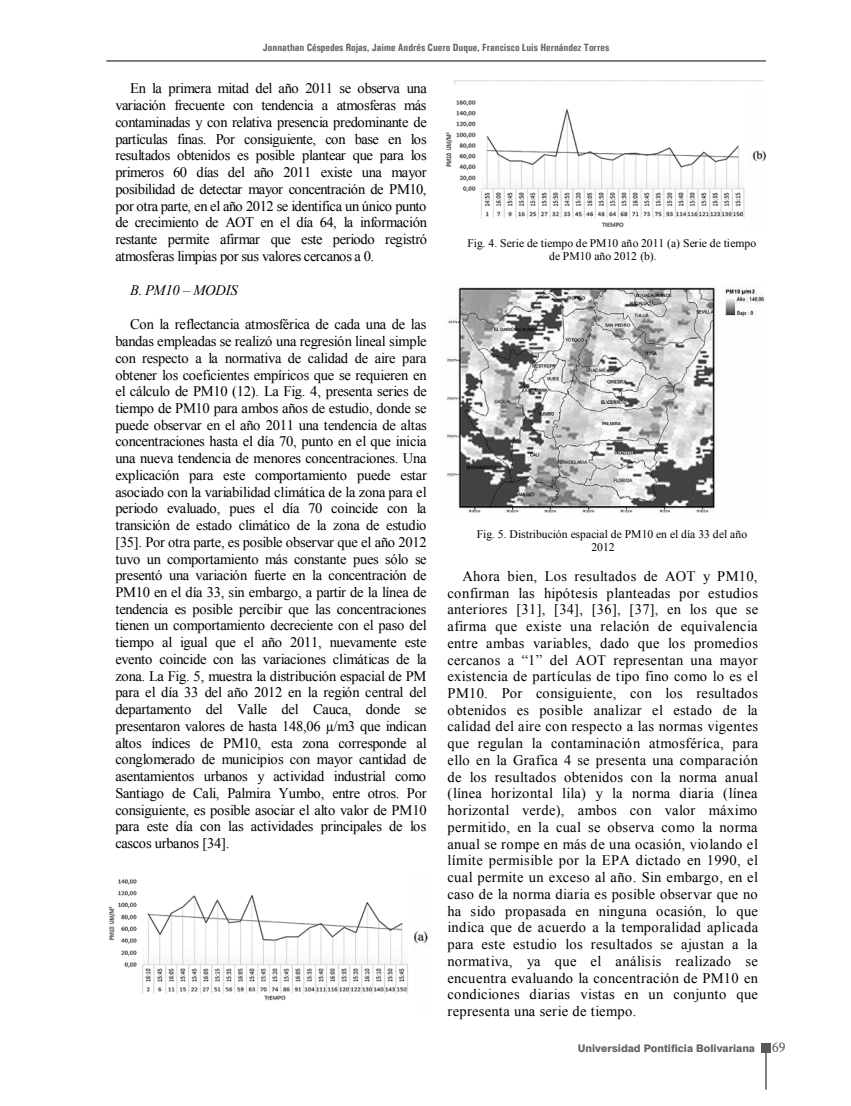
<style>
.page{position:relative;width:851px;height:1106px;background:#fff}
.page>*{position:absolute;margin:0;border:0;box-sizing:border-box;transform-origin:0 0}
.t1{font:14.55px/16.8px "Times New Roman";letter-spacing:-.015em;color:#000;text-align:justify}
.t2{font:italic 14.55px "Times New Roman";letter-spacing:-.02em;color:#000}
.t3{font:13.5px "Aldine 721 BT";color:#636466}
.t4{font:11.7px/13.4px "Times New Roman";color:#000}
.t5{font:700 condensed 10.5px "Univers";color:#636466}
.t6{font:800 10.5px "Swiss 721 BT";color:#636466}
</style>
<div class="page">
<hr style="left:765px;top:1052px;width:1px;height:37px;background:#58595b">
<div style="left:760px;top:1043px;width:10px;height:10px;background:#58595b"></div>
<hr style="left:106px;top:60px;width:659px;height:2px;background:#58595b">
<img style="left:454px;top:80px;width:309px;height:5px">
<img style="left:108px;top:879px;width:300px;height:122px">
<img style="left:446px;top:287px;width:319px;height:226px">
<img style="left:446px;top:100px;width:299px;height:127px">
<p class="t5" style="left:263px;top:41px;width:348px">Jonnathan Céspedes Rojas, Jaime Andrés Cuero Duque, Francisco Luis Hernández Torres</p>
<p class="t1" style="left:115px;top:80px;width:313px;text-indent:15px">En la primera mitad del año 2011 se observa una variación frecuente con tendencia a atmosferas más contaminadas y con relativa presencia predominante de partículas finas. Por consiguiente, con base en los resultados obtenidos es posible plantear que para los primeros 60 días del año 2011 existe una mayor posibilidad de detectar mayor concentración de PM10, por otra parte, en el año 2012 se identifica un único punto de crecimiento de AOT en el día 64, la información restante permite afirmar que este periodo registró atmosferas limpias por sus valores cercanos a 0.</p>
<p class="t2" style="left:130px;top:280px;width:109px">B. PM10 – MODIS</p>
<p class="t1" style="left:115px;top:316px;width:313px;text-indent:15px">Con la reflectancia atmosférica de cada una de las bandas empleadas se realizó una regresión lineal simple con respecto a la normativa de calidad de aire para obtener los coeficientes empíricos que se requieren en el cálculo de PM10 (12). La Fig. 4, presenta series de tiempo de PM10 para ambos años de estudio, donde se puede observar en el año 2011 una tendencia de altas concentraciones hasta el día 70, punto en el que inicia una nueva tendencia de menores concentraciones. Una explicación para este comportamiento puede estar asociado con la variabilidad climática de la zona para el periodo evaluado, pues el día 70 coincide con la transición de estado climático de la zona de estudio [35]. Por otra parte, es posible observar que el año 2012 tuvo un comportamiento más constante pues sólo se presentó una variación fuerte en la concentración de PM10 en el día 33, sin embargo, a partir de la línea de tendencia es posible percibir que las concentraciones tienen un comportamiento decreciente con el paso del tiempo al igual que el año 2011, nuevamente este evento coincide con las variaciones climáticas de la zona. La Fig. 5, muestra la distribución espacial de PM para el día 33 del año 2012 en la región central del departamento del Valle del Cauca, donde se presentaron valores de hasta 148,06 µ/m3 que indican altos índices de PM10, esta zona corresponde al conglomerado de municipios con mayor cantidad de asentamientos urbanos y actividad industrial como Santiago de Cali, Palmira Yumbo, entre otros. Por consiguiente, es posible asociar el alto valor de PM10 para este día con las actividades principales de los cascos urbanos [34].</p>
<p class="t4" style="left:549px;top:236px;width:208px;text-indent:-82px">Fig. 4. Serie de tiempo de PM10 año 2011 (a) Serie de tiempo de PM10 año 2012 (b).</p>
<p class="t4" style="left:591px;top:527px;width:157px;text-indent:-115px">Fig. 5. Distribución espacial de PM10 en el día 33 del año<br>2012</p>
<p class="t1" style="left:447px;top:567px;width:312px;text-indent:15px">Ahora bien, Los resultados de AOT y PM10, confirman las hipótesis planteadas por estudios anteriores [31], [34], [36], [37], en los que se afirma que existe una relación de equivalencia entre ambas variables, dado que los promedios cercanos a “1” del AOT representan una mayor existencia de partículas de tipo fino como lo es el PM10. Por consiguiente, con los resultados obtenidos es posible analizar el estado de la calidad del aire con respecto a las normas vigentes que regulan la contaminación atmosférica, para ello en la Grafica 4 se presenta una comparación de los resultados obtenidos con la norma anual (línea horizontal lila) y la norma diaria (línea horizontal verde), ambos con valor máximo permitido, en la cual se observa como la norma anual se rompe en más de una ocasión, violando el límite permisible por la EPA dictado en 1990, el cual permite un exceso al año. Sin embargo, en el caso de la norma diaria es posible observar que no ha sido propasada en ninguna ocasión, lo que indica que de acuerdo a la temporalidad aplicada para este estudio los resultados se ajustan a la normativa, ya que el análisis realizado se encuentra evaluando la concentración de PM10 en condiciones diarias vistas en un conjunto que representa una serie de tiempo.</p>
<p class="t6" style="left:577px;top:1041px;width:179px">Universidad Pontificia Bolivariana</p>
<p class="t3" style="left:772px;top:1039px;width:15px">69</p>
</div>
